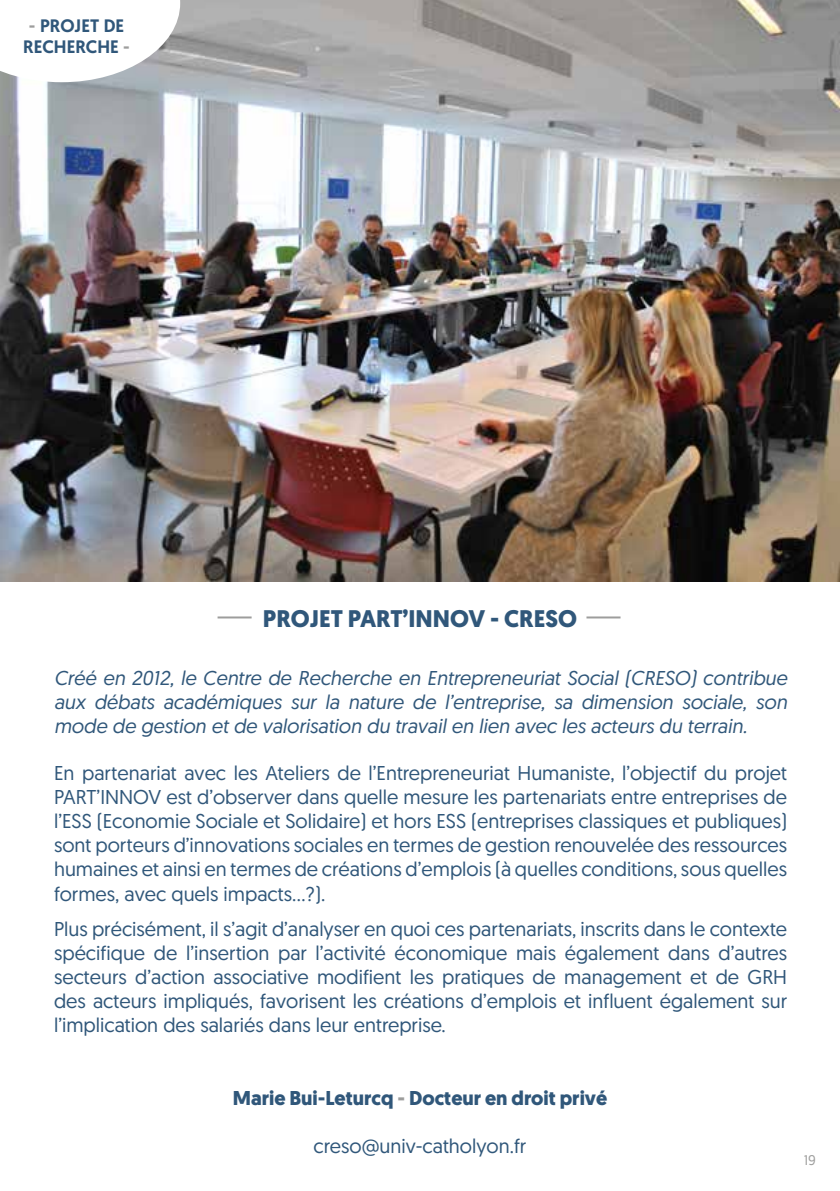
<style>
.page{position:relative;width:840px;height:1191px;background:#fff}
.page>*{position:absolute;margin:0;border:0;box-sizing:border-box;transform-origin:0 0}
.t1{font:700 24px "Geomanist";color:#30577a}
.t2{font:20px/24px "Geomanist";color:#30577a;text-align:justify}
.t3{font:italic 20px/24px "Geomanist";color:#30577a;text-align:justify}
.t4{font:700 20px "Geomanist";color:#30577a}
.t5{font:500 18px/21.6px "Geomanist";color:#30577a;text-align:center}
.t6{font:14px "Geomanist";color:#9d9d9c}
.s1{color:#9d9d9c}
</style>
<div class="page">
<img style="left:0;top:0;width:839px;height:581px">
<hr style="left:217px;top:616px;width:34px;height:2px;background:#9d9d9c">
<hr style="left:586px;top:616px;width:34px;height:2px;background:#9d9d9c">
<svg style="left:0;top:0;width:180px;height:82px"></svg>
<p class="t5" style="left:23px;top:14px;width:108px"><span class="s1">-</span> PROJET DE<br>RECHERCHE <span class="s1">-</span></p>
<p class="t1" style="left:263px;top:603px;width:315px">PROJET PART’INNOV - CRESO</p>
<p class="t3" style="left:54px;top:665px;width:734px">Créé en 2012, le Centre de Recherche en Entrepreneuriat Social (CRESO) contribue aux débats académiques sur la nature de l’entreprise, sa dimension sociale, son mode de gestion et de valorisation du travail en lien avec les acteurs du terrain.</p>
<p class="t2" style="left:54px;top:761px;width:734px">En partenariat avec les Ateliers de l’Entrepreneuriat Humaniste, l’objectif du projet PART’INNOV est d’observer dans quelle mesure les partenariats entre entreprises de l’ESS (Economie Sociale et Solidaire) et hors ESS (entreprises classiques et publiques) sont porteurs d’innovations sociales en termes de gestion renouvelée des ressources humaines et ainsi en termes de créations d’emplois (à quelles conditions, sous quelles formes, avec quels impacts…?).</p>
<p class="t2" style="left:54px;top:916px;width:734px">Plus précisément, il s’agit d’analyser en quoi ces partenariats, inscrits dans le contexte spécifique de l’insertion par l’activité économique mais également dans d’autres secteurs d’action associative modifient les pratiques de management et de GRH des acteurs impliqués, favorisent les créations d’emplois et influent également sur l’implication des salariés dans leur entreprise.</p>
<p class="t4" style="left:232px;top:1084px;width:376px">Marie Bui-Leturcq <span class="s1">-</span> Docteur en droit privé</p>
<p class="t2" style="left:313px;top:1133px;width:214px">creso@univ-catholyon.fr</p>
<p class="t6" style="left:803px;top:1151px;width:13px">19</p>
</div>
